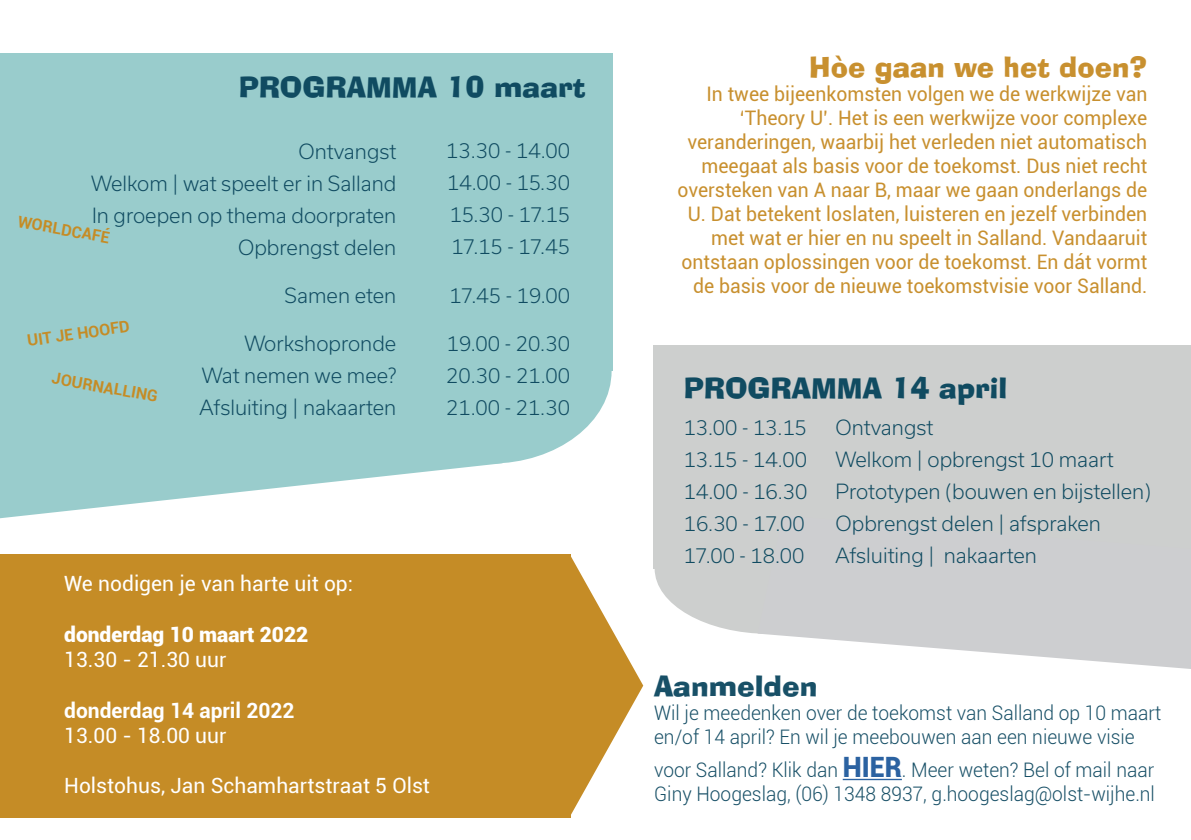
<style>
.page{position:relative;width:1191px;height:840px;background:#fff}
.page>*{position:absolute;margin:0;border:0;box-sizing:border-box;transform-origin:0 0}
.t1{font:28px "Ad Lib BT";color:#104b61}
.Basistekst__bijna__z{font:28px "Ad Lib BT";color:#c8902f}
.Basistekst__bijna__z-2{font:28px "Ad Lib BT";color:#185067}
.Basistekst_roboto_re{font:21px "Roboto";color:#fff}
.Basistekst_roboto_re-2{font:900 21px/25.2px "Roboto";color:#fff}
.Basistekst_roboto_re-3{font:700 21px "Roboto";color:#fff}
.Basistekst__bijna__z-3{font:20px/24px "Roboto";color:#c8902f;text-align:right}
.Basistekst_donkerbla{font:300 20px/32px "Usual";color:#104b61}
.Basistekst__bijna__z-4{font:300 20px/24px "Roboto";color:#185067;scale:.96 1}
.t2{font:700 16px "Roboto";color:#c58c26}
.s1{font-weight:400}
.s2{font-weight:900;font-size:28px;color:#2b62a1}
</style>
<div class="page">
<div style="left:654px;top:344px;width:537px;height:224px;background:#cdcfce"></div>
<div style="left:654px;top:503px;width:230px;height:130px;background:#cdcfce;border-radius:50%"></div>
<svg style="left:757px;top:568px;width:434px;height:100px;fill:#cdced0"></svg>
<div style="left:0;top:53px;width:612px;height:318px;background:#9cc"></div>
<div style="left:369px;top:278px;width:242px;height:185px;background:#9cc;border-radius:50%"></div>
<svg style="left:0;top:371px;width:502px;height:147px;fill:#9cc"></svg>
<div style="left:0;top:553px;width:571px;height:263px;background:#c58c26"></div>
<svg style="left:569px;top:553px;width:74px;height:262px"></svg>
<hr style="left:842px;top:778px;width:60px;height:1px;background:#2b62a1">
<div style="left:49px;top:371px;width:140px;height:50px;background:#9cc"></div>
<p class="t1" style="left:239px;top:70px;width:348px">PROGRAMMA 10 maart</p>
<p class="Basistekst_donkerbla" style="left:298px;top:135px;width:99px">Ontvangst</p>
<p class="Basistekst_donkerbla" style="left:91px;top:167px;width:307px">Welkom | wat speelt er in Salland</p>
<p class="Basistekst_donkerbla" style="left:92px;top:199px;width:306px">In groepen op thema doorpraten</p>
<p class="Basistekst_donkerbla" style="left:238px;top:231px;width:160px">Opbrengst delen</p>
<p class="Basistekst_donkerbla" style="left:284px;top:279px;width:113px">Samen eten</p>
<p class="Basistekst_donkerbla" style="left:244px;top:327px;width:153px">Workshopronde</p>
<p class="Basistekst_donkerbla" style="left:202px;top:359px;width:196px">Wat nemen we mee?</p>
<p class="Basistekst_donkerbla" style="left:200px;top:391px;width:198px">Afsluiting | nakaarten</p>
<p class="t2" style="left:20px;top:210px;width:94px;rotate:10deg">WORLDCAFÉ</p>
<p class="t2" style="left:26px;top:329px;width:105px;rotate:-8deg">UIT JE HOOFD</p>
<p class="t2" style="left:54px;top:366px;width:109px;rotate:10deg">JOURNALLING</p>
<p class="Basistekst_donkerbla" style="left:446px;top:135px;width:125px">13.30 - 14.00<br>14.00 - 15.30</p>
<p class="Basistekst_donkerbla" style="left:450px;top:199px;width:122px">15.30 - 17.15</p>
<p class="Basistekst_donkerbla" style="left:451px;top:231px;width:120px">17.15 - 17.45</p>
<p class="Basistekst_donkerbla" style="left:449px;top:279px;width:122px">17.45 - 19.00</p>
<p class="Basistekst_donkerbla" style="left:447px;top:327px;width:124px">19.00 - 20.30</p>
<p class="Basistekst_donkerbla" style="left:446px;top:359px;width:125px">20.30 - 21.00</p>
<p class="Basistekst_donkerbla" style="left:446px;top:391px;width:125px">21.00 - 21.30</p>
<p class="Basistekst_roboto_re" style="left:64px;top:569px;width:290px">We nodigen je van harte uit op:</p>
<p class="Basistekst_roboto_re-2" style="left:64px;top:620px;width:246px">donderdag 10 maart 2022<br><span class="s1">13.30 - 21.30 uur</span></p>
<p class="Basistekst_roboto_re-3" style="left:64px;top:694px;width:232px">donderdag 14 april 2022</p>
<p class="Basistekst_roboto_re" style="left:64px;top:720px;width:164px">13.00 - 18.00 uur</p>
<p class="Basistekst_roboto_re" style="left:64px;top:770px;width:367px">Holstohus, Jan Schamhartstraat 5 Olst</p>
<p class="Basistekst__bijna__z" style="left:809px;top:49px;width:340px">Hòe gaan we het doen?</p>
<p class="Basistekst__bijna__z-3" style="left:677px;top:81px;width:471px">In twee bijeenkomsten volgen we de werkwijze van ‘Theory U’. Het is een werkwijze voor complexe veranderingen, waarbij het verleden niet automatisch meegaat als basis voor de toekomst. Dus niet recht oversteken van A naar B, maar we gaan onderlangs de U. Dat betekent loslaten, luisteren en jezelf verbinden met wat er hier en nu speelt in Salland. Vandaaruit ontstaan oplossingen voor de toekomst. En dát vormt de basis voor de nieuwe toekomstvisie voor Salland.</p>
<p class="t1" style="left:684px;top:370px;width:325px">PROGRAMMA 14 april</p>
<p class="Basistekst_donkerbla" style="left:684px;top:411px;width:125px">13.00 - 13.15</p>
<p class="Basistekst_donkerbla" style="left:684px;top:443px;width:125px">13.15 - 14.00<br>14.00 - 16.30<br>16.30 - 17.00<br>17.00 - 18.00</p>
<p class="Basistekst_donkerbla" style="left:835px;top:411px;width:99px">Ontvangst</p>
<p class="Basistekst_donkerbla" style="left:835px;top:443px;width:279px">Welkom | opbrengst 10 maart</p>
<p class="Basistekst_donkerbla" style="left:835px;top:475px;width:317px">Prototypen (bouwen en bijstellen)</p>
<p class="Basistekst_donkerbla" style="left:835px;top:507px;width:267px">Opbrengst delen | afspraken</p>
<p class="Basistekst_donkerbla" style="left:835px;top:539px;width:203px">Afsluiting | nakaarten</p>
<p class="Basistekst__bijna__z-2" style="left:654px;top:667px;width:165px">Aanmelden</p>
<p class="Basistekst__bijna__z-4" style="left:654px;top:699px;width:530px">Wil je meedenken over de toekomst van Salland op 10 maart en/of 14 april? En wil je meebouwen aan een nieuwe visie</p>
<p class="Basistekst__bijna__z-4" style="left:654px;top:757px;width:523px">voor Salland? Klik dan <span class="s2">HIER</span>. Meer weten? Bel of mail naar<br>Giny Hoogeslag, (06) 1348 8937, g.hoogeslag@olst-wijhe.nl</p>
</div>
